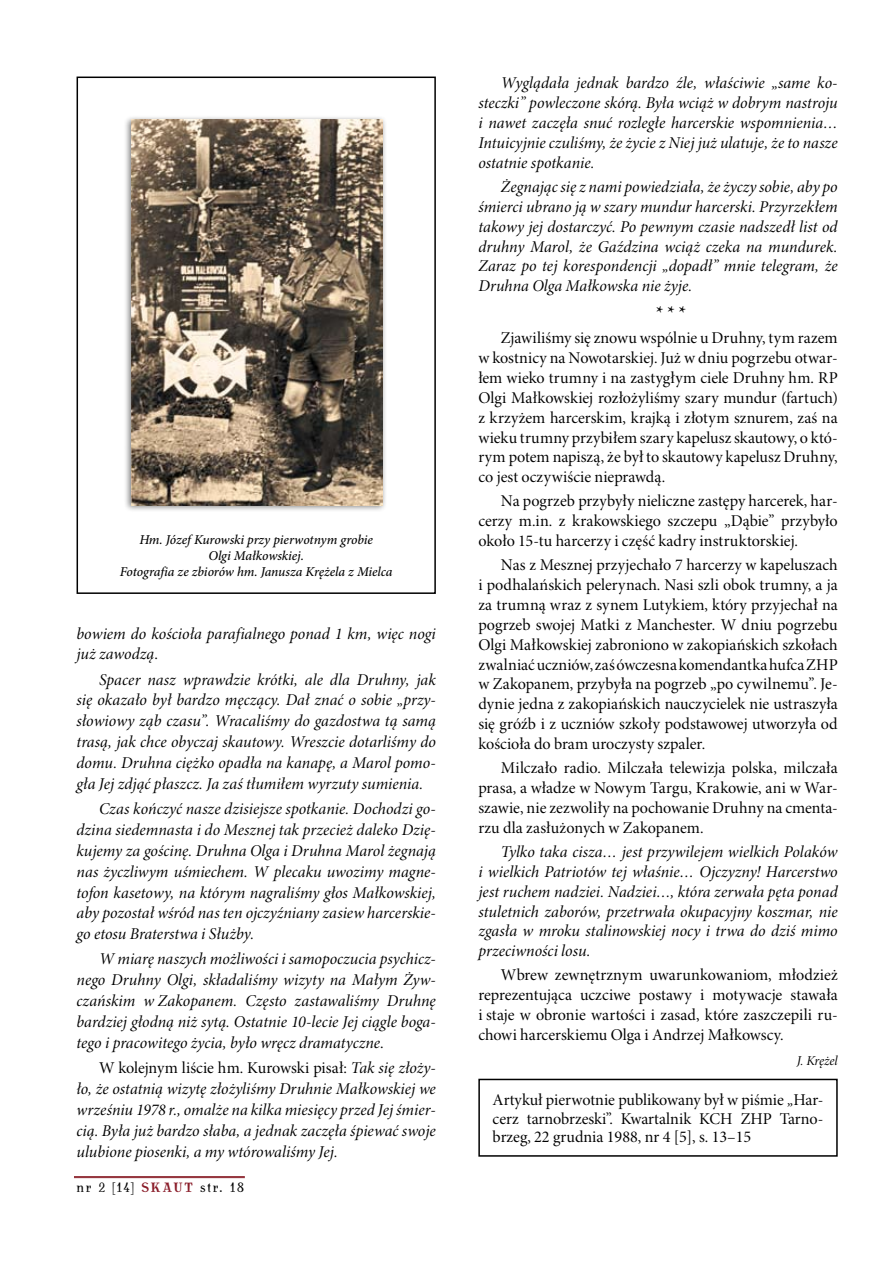
<style>
.page{position:relative;width:893px;height:1263px;background:#fff}
.page>*{position:absolute;margin:0;border:0;box-sizing:border-box;transform-origin:0 0}
.t1{font:19.5px "Minion Pro Bold Subh";color:#000}
.t2{font:16.5px/20.9px "Minion Pro It Subh";color:#000;text-align:justify}
.t3{font:16.5px/19.8px "Minion Pro Subh";color:#000;text-align:justify}
.t4{font:italic 500 13.5px/16.2px "Minion Pro";letter-spacing:-.01em;color:#000;text-align:center}
.t5{font:13.5px "Antykwa Torunska Cond";letter-spacing:.125em;color:#000}
.t6{font:13.5px "Minion Pro It Subh";letter-spacing:-.015em;color:#000}
.s1{font-family:"Minion Pro Subh"}
.s2{font-family:"Minion Pro It Subh"}
.s3{font-weight:700;color:#891b28}
</style>
<div class="page">
<hr style="left:74px;top:1176px;width:171px;height:1px;background:#891e28">
<hr style="left:74px;top:1177px;width:171px;height:1px;background:#891e28">
<div style="left:77px;top:77px;width:359px;height:517px;border:2px solid #000"></div>
<div style="left:478px;top:1079px;width:360px;height:78px;border:2px solid #000"></div>
<div style="left:123px;top:115px;width:270px;height:403px;background:#000;opacity:.5"></div>
<img style="left:131px;top:120px;width:251px;height:385px">
<p class="t4" style="left:120px;top:531px;width:274px">Hm. Józef Kurowski przy pierwotnym grobie<br>Olgi Małkowskiej.<br>Fotografia ze zbiorów hm. Janusza Krężela z Mielca</p>
<p class="t2" style="left:77px;top:623px;width:361px">bowiem do kościoła parafialnego ponad 1 km, więc nogi już zawodzą<span class="s1">.</span></p>
<p class="t2" style="left:77px;top:669px;width:361px;text-indent:22px">Spacer nasz wprawdzie krótki, ale dla Druhny, jak się okazało był bardzo męczący. Dał znać o sobie „przy&shy;słowiowy ząb czasu”. Wracaliśmy do gazdostwa tą samą trasą, jak chce obyczaj skautowy. Wreszcie dotarliśmy do domu. Druhna ciężko opadła na kanapę, a Marol pomo&shy;gła Jej zdjąć płaszcz. Ja zaś tłumiłem wyrzuty sumienia.</p>
<p class="t2" style="left:77px;top:799px;width:361px;text-indent:22px">Czas kończyć nasze dzisiejsze spotkanie. Dochodzi go&shy;dzina siedemnasta i do Mesznej tak przecież daleko Dzię&shy;kujemy za gościnę. Druhna Olga i Druhna Marol żegnają nas życzliwym uśmiechem. W plecaku uwozimy magne&shy;tofon kasetowy, na którym nagraliśmy głos Małkowskiej, aby pozostał wśród nas ten ojczyźniany zasiew harcerskie&shy;go etosu Braterstwa i Służby.</p>
<p class="t2" style="left:77px;top:949px;width:361px;text-indent:22px">W miarę naszych możliwości i samopoczucia psychicz&shy;nego Druhny Olgi, składaliśmy wizyty na Małym Żyw&shy;czańskim w Zakopanem. Często zastawaliśmy Druhnę bardziej głodną niż sytą. Ostatnie 10-lecie Jej ciągle boga&shy;tego i pracowitego życia, było wręcz dramatyczne<span class="s1">.</span></p>
<p class="t3" style="left:99px;top:1058px;width:338px">W kolejnym liście hm. Kurowski pisał: <span class="s2">Tak się złoży-</span></p>
<p class="t2" style="left:77px;top:1079px;width:361px">ło, że ostatnią wizytę złożyliśmy Druhnie Małkowskiej we wrześniu 1978 r., omalże na kilka miesięcy przed Jej śmier&shy;cią. Była już bardzo słaba, a jednak zaczęła śpiewać swoje ulubione piosenki, a my wtórowaliśmy Jej.</p>
<p class="t5" style="left:77px;top:1177px;width:169px">nr 2 [14] <span class="s3">SKAUT</span> str. 18</p>
<p class="t2" style="left:478px;top:74px;width:361px;line-height:19.8px;text-indent:22px">Wyglądała jednak bardzo źle, właściwie „same ko&shy;steczki” powleczone skórą. Była wciąż w dobrym nastroju i nawet zaczęła snuć rozległe harcerskie wspomnienia… Intuicyjnie czuliśmy, że życie z Niej już ulatuje, że to nasze ostatnie spotkanie.</p>
<p class="t2" style="left:478px;top:177px;width:361px;line-height:19.8px;text-indent:22px">Żegnając się z nami powiedziała, że życzy sobie, aby po śmierci ubrano ją w szary mundur harcerski. Przyrzekłem takowy jej dostarczyć. Po pewnym czasie nadszedł list od druhny Marol, że Gaździna wciąż czeka na mundurek.<br>Zaraz po tej korespondencji „dopadł” mnie telegram, że Druhna Olga Małkowska nie żyje.</p>
<p class="t1" style="left:656px;top:301px;width:31px">* * *</p>
<p class="t3" style="left:478px;top:329px;width:361px;text-indent:22px">Zjawiliśmy się znowu wspólnie u Druhny, tym razem w kostnicy na Nowotarskiej. Już w dniu pogrzebu otwar&shy;łem wieko trumny i na zastygłym ciele Druhny hm. RP Olgi Małkowskiej rozłożyliśmy szary mundur (fartuch) z krzyżem harcerskim, krajką i złotym sznurem, zaś na wieku trumny przybiłem szary kapelusz skautowy, o któ&shy;rym potem napiszą, że był to skautowy kapelusz Druhny, co jest oczywiście nieprawdą.</p>
<p class="t3" style="left:478px;top:492px;width:361px;text-indent:22px">Na pogrzeb przybyły nieliczne zastępy harcerek, har&shy;cerzy m.in. z krakowskiego szczepu „Dąbie” przybyło około 15-tu harcerzy i część kadry instruktorskiej.</p>
<p class="t3" style="left:478px;top:556px;width:361px;text-indent:22px">Nas z Mesznej przyjechało 7 harcerzy w kapeluszach i podhalańskich pelerynach. Nasi szli obok trumny, a ja za trumną wraz z synem Lutykiem, który przyjechał na pogrzeb swojej Matki z Manchester. W dniu pogrzebu Olgi Małkowskiej zabroniono w zakopiańskich szkołach zwalniać uczniów, zaś ówczesna komendantka hufca ZHP w Zakopanem, przybyła na pogrzeb „po cywilnemu”. Je&shy;dynie jedna z zakopiańskich nauczycielek nie ustraszyła się gróźb i z uczniów szkoły podstawowej utworzyła od kościoła do bram uroczysty szpaler.</p>
<p class="t3" style="left:478px;top:758px;width:361px;text-indent:22px">Milczało radio. Milczała telewizja polska, milczała prasa, a władze w Nowym Targu, Krakowie, ani w War&shy;szawie, nie zezwoliły na pochowanie Druhny na cmenta&shy;rzu dla zasłużonych w Zakopanem.</p>
<p class="t2" style="left:478px;top:842px;width:361px;line-height:19.8px;text-indent:22px">Tylko taka cisza… jest przywilejem wielkich Polaków i wielkich Patriotów tej właśnie… Ojczyzny! Harcerstwo jest ruchem nadziei. Nadziei…, która zerwała pęta ponad stuletnich zaborów, przetrwała okupacyjny koszmar, nie zgasła w mroku stalinowskiej nocy i trwa do dziś mimo przeciwności losu.</p>
<p class="t3" style="left:478px;top:966px;width:361px;text-indent:22px">Wbrew zewnętrznym uwarunkowaniom, młodzież reprezentująca uczciwe postawy i motywacje stawała i staje w obronie wartości i zasad, które zaszczepili ru&shy;chowi harcerskiemu Olga i Andrzej Małkowscy.</p>
<p class="t6" style="left:797px;top:1052px;width:42px">J. Krężel</p>
<p class="t3" style="left:493px;top:1091px;width:332px;line-height:18.3px">Artykuł pierwotnie publikowany był w piśmie <span class="s2">„</span>Har&shy;cerz tarnobrzeski”. Kwartalnik KCH ZHP Tarno&shy;brzeg, 22 grudnia 1988, nr 4 [5], s. 13–15</p>
</div>
